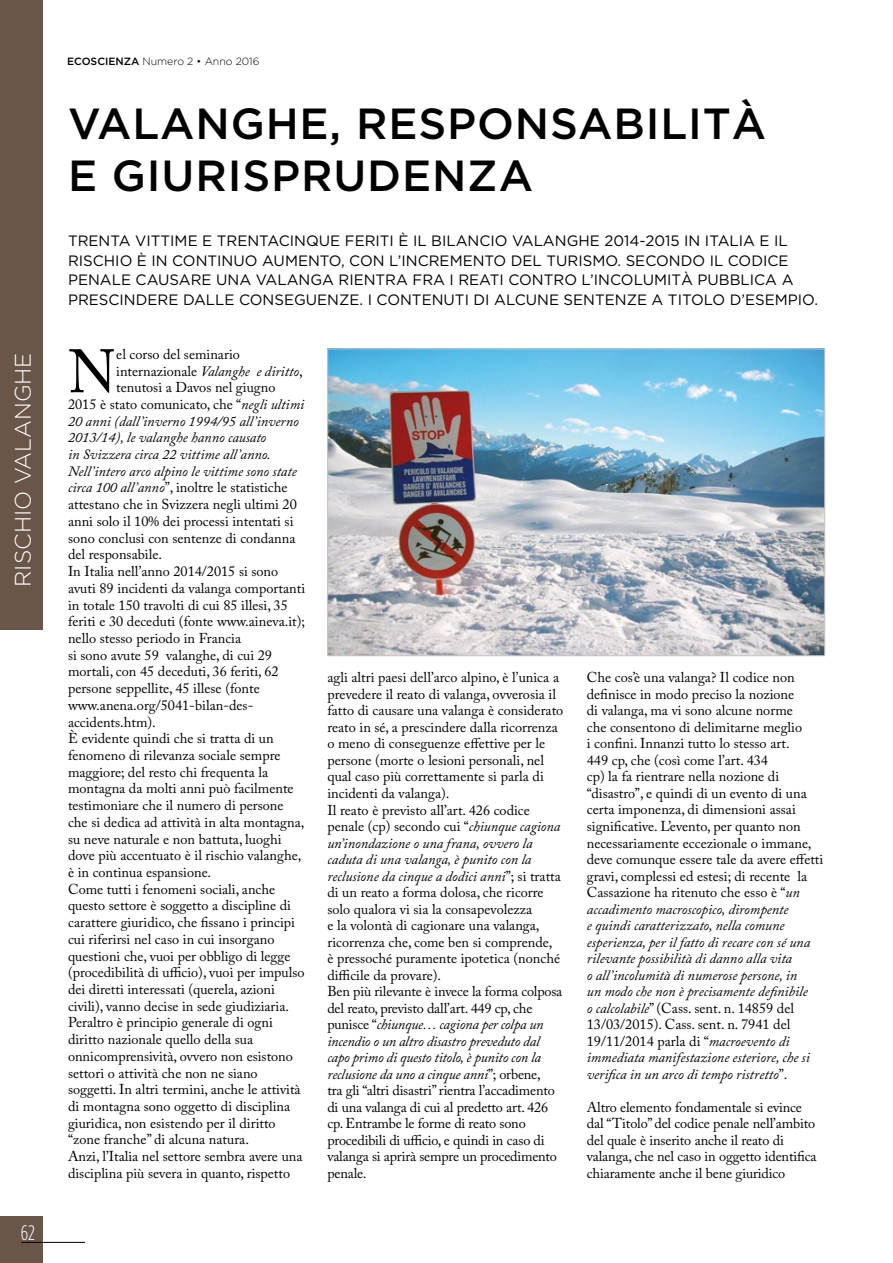
<style>
.page{position:relative;width:893px;height:1263px;background:#fff}
.page>*{position:absolute;margin:0;border:0;box-sizing:border-box;transform-origin:0 0}
.t1{font:60.6px "Adobe Caslon Pro";color:#000}
.t2{font:500 43.5px/52.5px "Gotham HTF";letter-spacing:.02em;color:#000}
.t3{font:300 22.5px "Gotham HTF";color:#fff}
.t4{font:300 condensed 21px "Gotham HTF";color:#fff}
.t5{font:15px/19.5px "Gotham HTF";color:#000}
.t6{font:14.25px/16.5px "Adobe Caslon Pro";color:#000}
.t7{font:italic 14.25px "Adobe Caslon Pro";color:#000}
.t8{font:300 10.5px "Gotham HTF";color:#000}
.s1{font-weight:500}
.s2{font-style:normal}
.s3{font-style:italic}
</style>
<div class="page">
<div style="left:0;top:1216px;width:43px;height:47px;background:#6a5648"></div>
<hr style="left:21px;top:1242px;width:64px;height:1px;background:#000">
<div style="left:0;top:0;width:43px;height:629px;background:#6a5648"></div>
<img style="left:329px;top:351px;width:494px;height:303px">
<div style="left:327px;top:349px;width:498px;height:307px;border:1px solid #c6c7c8"></div>
<h3 class="t3" style="left:11px;top:587px;width:236px;rotate:-90deg">RISCHIO VALANGHE</h3>
<h3 class="t4" style="left:21px;top:1221px;width:16px">62</h3>
<p class="t8" style="left:67px;top:56px;width:194px"><span class="s1">ECOSCIENZA</span> Numero 2 • Anno 2016</p>
<h2 class="t2" style="left:68px;top:96px;width:700px">VALANGHE, RESPONSABILITÀ<br>E GIURISPRUDENZA</h2>
<p class="t5" style="left:68px;top:231px;width:751px">TRENTA VITTIME E TRENTACINQUE FERITI È IL BILANCIO VALANGHE 2014-2015 IN ITALIA E IL RISCHIO È IN CONTINUO AUMENTO, CON L’INCREMENTO DEL TURISMO. SECONDO IL CODICE PENALE CAUSARE UNA VALANGA RIENTRA FRA I REATI CONTRO L’INCOLUMITÀ PUBBLICA A PRESCINDERE DALLE CONSEGUENZE. I CONTENUTI DI ALCUNE SENTENZE A TITOLO D’ESEMPIO.</p>
<h1 class="t1" style="left:68px;top:336px;width:50px">N</h1>
<p class="t6" style="left:116px;top:346px;width:125px">el corso del seminario</p>
<p class="t7" style="left:116px;top:362px;width:188px"><span class="s2">internazionale</span> Valanghe e diritto<span class="s2">,</span></p>
<p class="t6" style="left:116px;top:379px;width:161px">tenutosi a Davos nel giugno</p>
<p class="t6" style="left:68px;top:396px;width:238px">2015 è stato comunicato, che “<span class="s3">negli ultimi</span></p>
<p class="t7" style="left:68px;top:412px;width:232px">20 anni (dall’inverno 1994/95 all’inverno</p>
<p class="t7" style="left:68px;top:429px;width:200px">2013/14), le valanghe hanno causato</p>
<p class="t7" style="left:68px;top:446px;width:204px">in Svizzera circa 22 vittime all’anno.</p>
<p class="t7" style="left:68px;top:462px;width:230px">Nell’intero arco alpino le vittime sono state</p>
<p class="t6" style="left:68px;top:479px;width:221px"><span class="s3">circa 100 all’anno</span>”, inoltre le statistiche</p>
<p class="t6" style="left:68px;top:496px;width:230px">attestano che in Svizzera negli ultimi 20</p>
<p class="t6" style="left:68px;top:513px;width:227px">anni solo il 10% dei processi intentati si</p>
<p class="t6" style="left:68px;top:529px;width:229px">sono conclusi con sentenze di condanna</p>
<p class="t6" style="left:68px;top:546px;width:95px">del responsabile.</p>
<p class="t6" style="left:68px;top:563px;width:212px">In Italia nell’anno 2014/2015 si sono</p>
<p class="t6" style="left:68px;top:580px;width:239px">avuti 89 incidenti da valanga comportanti</p>
<p class="t6" style="left:68px;top:596px;width:221px">in totale 150 travolti di cui 85 illesi, 35</p>
<p class="t6" style="left:68px;top:613px;width:239px">feriti e 30 deceduti (fonte www.aineva.it);</p>
<p class="t6" style="left:68px;top:630px;width:175px">nello stesso periodo in Francia</p>
<p class="t6" style="left:68px;top:646px;width:206px">si sono avute 59 valanghe, di cui 29</p>
<p class="t6" style="left:68px;top:663px;width:212px">mortali, con 45 deceduti, 36 feriti, 62</p>
<p class="t6" style="left:68px;top:680px;width:193px">persone seppellite, 45 illese (fonte</p>
<p class="t6" style="left:68px;top:697px;width:187px">www.anena.org/5041-bilan-des-</p>
<p class="t6" style="left:68px;top:713px;width:89px">accidents.htm).</p>
<p class="t6" style="left:68px;top:730px;width:207px">È evidente quindi che si tratta di un</p>
<p class="t6" style="left:68px;top:747px;width:214px">fenomeno di rilevanza sociale sempre</p>
<p class="t6" style="left:68px;top:763px;width:202px">maggiore; del resto chi frequenta la</p>
<p class="t6" style="left:68px;top:780px;width:227px">montagna da molti anni può facilmente</p>
<p class="t6" style="left:68px;top:797px;width:217px">testimoniare che il numero di persone</p>
<p class="t6" style="left:68px;top:814px;width:238px">che si dedica ad attività in alta montagna,</p>
<p class="t6" style="left:68px;top:830px;width:215px">su neve naturale e non battuta, luoghi</p>
<p class="t6" style="left:68px;top:847px;width:235px">dove più accentuato è il rischio valanghe,</p>
<p class="t6" style="left:68px;top:864px;width:145px">è in continua espansione.</p>
<p class="t6" style="left:68px;top:880px;width:209px">Come tutti i fenomeni sociali, anche</p>
<p class="t6" style="left:68px;top:897px;width:225px">questo settore è soggetto a discipline di</p>
<p class="t6" style="left:68px;top:914px;width:228px">carattere giuridico, che fissano i principi</p>
<p class="t6" style="left:68px;top:931px;width:208px">cui riferirsi nel caso in cui insorgano</p>
<p class="t6" style="left:68px;top:947px;width:224px">questioni che, vuoi per obbligo di legge</p>
<p class="t6" style="left:68px;top:964px;width:238px">(procedibilità di ufficio), vuoi per impulso</p>
<p class="t6" style="left:68px;top:981px;width:208px">dei diretti interessati (querela, azioni</p>
<p class="t6" style="left:68px;top:997px;width:223px">civili), vanno decise in sede giudiziaria.</p>
<p class="t6" style="left:68px;top:1014px;width:206px">Peraltro è principio generale di ogni</p>
<p class="t6" style="left:68px;top:1031px;width:187px">diritto nazionale quello della sua</p>
<p class="t6" style="left:68px;top:1048px;width:226px">onnicomprensività, ovvero non esistono</p>
<p class="t6" style="left:68px;top:1064px;width:191px">settori o attività che non ne siano</p>
<p class="t6" style="left:68px;top:1081px;width:234px">soggetti. In altri termini, anche le attività</p>
<p class="t6" style="left:68px;top:1098px;width:224px">di montagna sono oggetto di disciplina</p>
<p class="t6" style="left:68px;top:1114px;width:209px">giuridica, non esistendo per il diritto</p>
<p class="t6" style="left:68px;top:1131px;width:182px">“zone franche” di alcuna natura.</p>
<p class="t6" style="left:68px;top:1148px;width:236px">Anzi, l’Italia nel settore sembra avere una</p>
<p class="t6" style="left:68px;top:1165px;width:224px">disciplina più severa in quanto, rispetto</p>
<p class="t6" style="left:327px;top:669px;width:237px">agli altri paesi dell’arco alpino, è l’unica a prevedere il reato di valanga, ovverosia il fatto di causare una valanga è considerato reato in sé, a prescindere dalla ricorrenza o meno di conseguenze effettive per le persone (morte o lesioni personali, nel qual caso più correttamente si parla di incidenti da valanga).<br>Il reato è previsto all’art. 426 codice penale (cp) secondo cui “<span class="s3">chiunque cagiona un’inondazione o una frana, ovvero la caduta di una valanga, è punito con la reclusione da cinque a dodici anni</span>”; si tratta di un reato a forma dolosa, che ricorre solo qualora vi sia la consapevolezza<br>e la volontà di cagionare una valanga, ricorrenza che, come ben si comprende,<br>è pressoché puramente ipotetica (nonché difficile da provare).<br>Ben più rilevante è invece la forma colposa del reato, previsto dall’art. 449 cp, che punisce “<span class="s3">chiunque… cagiona per colpa un incendio o un altro disastro preveduto dal capo primo di questo titolo, è punito con la reclusione da uno a cinque anni</span>”; orbene,<br>tra gli “altri disastri” rientra l’accadimento di una valanga di cui al predetto art. 426 cp. Entrambe le forme di reato sono procedibili di ufficio, e quindi in caso di valanga si aprirà sempre un procedimento penale.</p>
<p class="t6" style="left:587px;top:669px;width:238px">Che cos’è una valanga? Il codice non definisce in modo preciso la nozione<br>di valanga, ma vi sono alcune norme<br>che consentono di delimitarne meglio<br>i confini. Innanzi tutto lo stesso art.<br>449 cp, che (così come l’art. 434<br>cp) la fa rientrare nella nozione di “disastro”, e quindi di un evento di una certa imponenza, di dimensioni assai significative. L’evento, per quanto non necessariamente eccezionale o immane, deve comunque essere tale da avere effetti gravi, complessi ed estesi; di recente la Cassazione ha ritenuto che esso è “<span class="s3">un accadimento macroscopico, dirompente<br>e quindi caratterizzato, nella comune esperienza, per il fatto di recare con sé una rilevante possibilità di danno alla vita<br>o all’incolumità di numerose persone, in<br>un modo che non è precisamente definibile<br>o calcolabile</span>” (Cass. sent. n. 14859 del 13/03/2015). Cass. sent. n. 7941 del 19/11/2014 parla di “<span class="s3">macroevento di immediata manifestazione esteriore, che si verifica in un arco di tempo ristretto</span>”.</p>
<p class="t6" style="left:587px;top:1098px;width:231px">Altro elemento fondamentale si evince dal “Titolo” del codice penale nell’ambito del quale è inserito anche il reato di valanga, che nel caso in oggetto identifica chiaramente anche il bene giuridico</p>
</div>
